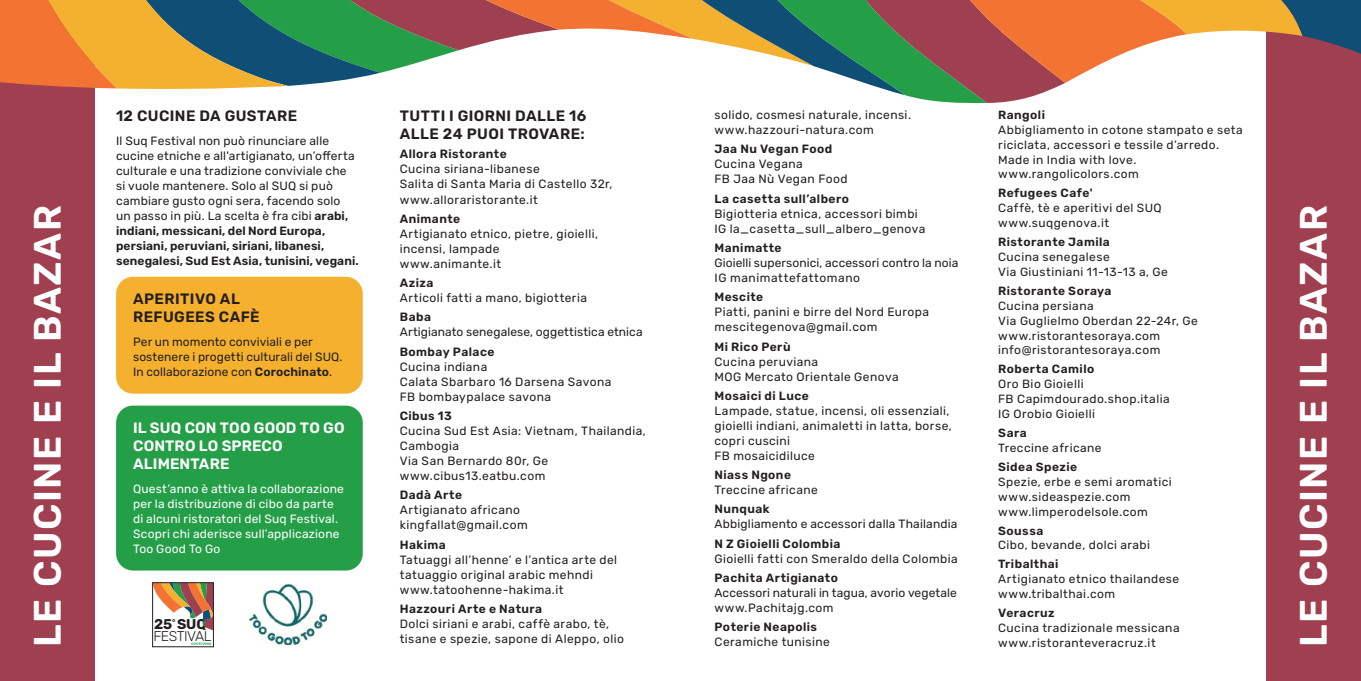
<style>
.page{position:relative;width:1361px;height:681px;background:#fff}
.page>*{position:absolute;margin:0;border:0;box-sizing:border-box;transform-origin:0 0}
.t1{font:600 38.25px "Rubik";letter-spacing:.04em;color:#fff}
.t2{font:600 15px/18px "Rubik";letter-spacing:.025em;color:#231f20}
.t3{font:600 15px/18px "Rubik";letter-spacing:.01em;color:#fff}
.t4{font:300 14.1px/12px "Rubik";letter-spacing:-.035em;color:#231f20}
.t5{font:12px/15px "Rubik";letter-spacing:.035em;color:#231f20}
.t6{font:12px/15px "Rubik";letter-spacing:.015em;color:#231f20}
.t7{font:600 12px "Rubik";letter-spacing:.04em;color:#231f20}
.t8{font:12px/15px "Rubik";letter-spacing:.015em;color:#fff}
.t9{font:12px/15px "Rubik";letter-spacing:.005em;color:#231f20}
.t10{font:12px/15px "Rubik";letter-spacing:.01em;color:#231f20}
.t11{font:11.85px/14.9px "Rubik";letter-spacing:.035em;color:#231f20}
.t12{font:600 11.85px "Rubik";letter-spacing:.04em;color:#231f20}
.s1{font-weight:600}
.s2{font-weight:700}
</style>
<div class="page">
<div style="left:0;top:0;width:95px;height:680px;background:#9f3f50"></div>
<div style="left:1266px;top:0;width:95px;height:680px;background:#9f3f50"></div>
<div style="left:116px;top:405px;width:247px;height:165px;background:#249f48;border-radius:17px"></div>
<div style="left:116px;top:276px;width:247px;height:117px;background:#f5b12d;border-radius:17px"></div>
<img style="left:250px;top:584px;width:76px;height:60px">
<svg style="left:191px;top:642px;width:20px;height:2px"></svg>
<svg style="left:154px;top:584px;width:58px;height:46px"></svg>
<div style="left:152px;top:582px;width:62px;height:64px;border:1px solid #231f20"></div>
<svg style="left:0;top:0;width:1361px;height:104px"></svg>
<p class="t12" style="left:998px;top:108px;width:48px">Rangoli</p>
<p class="t11" style="left:998px;top:122px;width:246px">Abbigliamento in cotone stampato e seta riciclata, accessori e tessile d’arredo.<br>Made in India with love. www.rangolicolors.com</p>
<p class="t12" style="left:998px;top:187px;width:96px">Refugees Cafe'</p>
<p class="t11" style="left:998px;top:201px;width:165px">Caffè, tè e aperitivi del SUQ www.suqgenova.it</p>
<p class="t12" style="left:998px;top:235px;width:113px">Ristorante Jamila</p>
<p class="t11" style="left:998px;top:250px;width:171px">Cucina senegalese<br>Via Giustiniani 11-13-13 a, Ge</p>
<p class="t12" style="left:998px;top:284px;width:115px">Ristorante Soraya</p>
<p class="t11" style="left:998px;top:298px;width:201px">Cucina persiana<br>Via Guglielmo Oberdan 22-24r, Ge www.ristorantesoraya.com info@ristorantesoraya.com</p>
<p class="t12" style="left:998px;top:362px;width:98px">Roberta Camilo</p>
<p class="t11" style="left:998px;top:377px;width:173px">Oro Bio Gioielli<br>FB Capimdourado.shop.italia<br>IG Orobio Gioielli</p>
<p class="t12" style="left:998px;top:426px;width:30px">Sara</p>
<p class="t11" style="left:998px;top:440px;width:105px">Treccine africane</p>
<p class="t12" style="left:998px;top:460px;width:80px">Sidea Spezie</p>
<p class="t11" style="left:998px;top:474px;width:175px">Spezie, erbe e semi aromatici www.sideaspezie.com www.limperodelsole.com</p>
<p class="t12" style="left:998px;top:523px;width:47px">Soussa</p>
<p class="t11" style="left:998px;top:538px;width:153px">Cibo, bevande, dolci arabi</p>
<p class="t12" style="left:998px;top:557px;width:62px">Tribalthai</p>
<p class="t11" style="left:998px;top:572px;width:183px">Artigianato etnico thailandese www.tribalthai.com</p>
<p class="t12" style="left:998px;top:606px;width:58px">Veracruz</p>
<p class="t11" style="left:998px;top:620px;width:183px">Cucina tradizionale messicana www.ristoranteveracruz.it</p>
<p class="t5" style="left:714px;top:108px;width:198px">solido, cosmesi naturale, incensi. www.hazzouri-natura.com</p>
<p class="t7" style="left:714px;top:142px;width:119px">Jaa Nu Vegan Food</p>
<p class="t5" style="left:714px;top:157px;width:135px">Cucina Vegana<br>FB Jaa Nù Vegan Food</p>
<p class="t7" style="left:714px;top:192px;width:136px">La casetta sull’albero</p>
<p class="t5" style="left:714px;top:206px;width:212px">Bigiotteria etnica, accessori bimbi<br>IG la_casetta_sull_albero_genova</p>
<p class="t7" style="left:714px;top:241px;width:69px">Manimatte</p>
<p class="t10" style="left:714px;top:255px;width:245px">Gioielli supersonici, accessori contro la noia<br>IG manimattefattomano</p>
<p class="t7" style="left:714px;top:290px;width:50px">Mescite</p>
<p class="t5" style="left:714px;top:305px;width:216px">Piatti, panini e birre del Nord Europa mescitegenova@gmail.com</p>
<p class="t7" style="left:714px;top:339px;width:78px">Mi Rico Perù</p>
<p class="t5" style="left:714px;top:354px;width:186px">Cucina peruviana<br>MOG Mercato Orientale Genova</p>
<p class="t7" style="left:714px;top:389px;width:96px">Mosaici di Luce</p>
<p class="t5" style="left:714px;top:403px;width:239px">Lampade, statue, incensi, oli essenziali, gioielli indiani, animaletti in latta, borse, copri cuscini<br>FB mosaicidiluce</p>
<p class="t7" style="left:714px;top:468px;width:78px">Niass Ngone</p>
<p class="t5" style="left:714px;top:482px;width:105px">Treccine africane</p>
<p class="t7" style="left:714px;top:502px;width:57px">Nunquak</p>
<p class="t6" style="left:714px;top:517px;width:244px">Abbigliamento e accessori dalla Thailandia</p>
<p class="t7" style="left:714px;top:536px;width:127px">N Z Gioielli Colombia</p>
<p class="t5" style="left:714px;top:551px;width:245px">Gioielli fatti con Smeraldo della Colombia</p>
<p class="t7" style="left:714px;top:571px;width:125px">Pachita Artigianato</p>
<p class="t10" style="left:714px;top:585px;width:244px">Accessori naturali in tagua, avorio vegetale www.Pachitajg.com</p>
<p class="t7" style="left:714px;top:620px;width:104px">Poterie Neapolis</p>
<p class="t5" style="left:714px;top:634px;width:117px">Ceramiche tunisine</p>
<p class="t2" style="left:116px;top:107px;width:183px">12 CUCINE DA GUSTARE</p>
<p class="t6" style="left:116px;top:133px;width:244px">Il Suq Festival non può rinunciare alle cucine etniche e all'artigianato, un’offerta culturale e una tradizione conviviale che si vuole mantenere. Solo al SUQ si può cambiare gusto ogni sera, facendo solo<br>un passo in più. La scelta è fra cibi <span class="s1">arabi, indiani, messicani, del Nord Europa, persiani, peruviani, siriani, libanesi, senegalesi, Sud Est Asia, tunisini, vegani.</span></p>
<p class="t2" style="left:400px;top:107px;width:188px">TUTTI I GIORNI DALLE 16<br>ALLE 24 PUOI TROVARE:</p>
<p class="t7" style="left:400px;top:147px;width:108px">Allora Ristorante</p>
<p class="t5" style="left:400px;top:162px;width:214px">Cucina siriana-libanese<br>Salita di Santa Maria di Castello 32r, www.alloraristorante.it</p>
<p class="t7" style="left:400px;top:212px;width:62px">Animante</p>
<p class="t5" style="left:400px;top:226px;width:200px">Artigianato etnico, pietre, gioielli, incensi, lampade www.animante.it</p>
<p class="t7" style="left:400px;top:276px;width:35px">Aziza</p>
<p class="t5" style="left:400px;top:290px;width:189px">Articoli fatti a mano, bigiotteria</p>
<p class="t7" style="left:400px;top:310px;width:33px">Baba</p>
<p class="t9" style="left:400px;top:325px;width:244px">Artigianato senegalese, oggettistica etnica</p>
<p class="t7" style="left:400px;top:344px;width:96px">Bombay Palace</p>
<p class="t5" style="left:400px;top:359px;width:213px">Cucina indiana<br>Calata Sbarbaro 16 Darsena Savona<br>FB bombaypalace savona</p>
<p class="t7" style="left:400px;top:409px;width:53px">Cibus 13</p>
<p class="t5" style="left:400px;top:423px;width:248px">Cucina Sud Est Asia: Vietnam, Thailandia,<br>Cambogia<br>Via San Bernardo 80r, Ge www.cibus13.eatbu.com</p>
<p class="t7" style="left:400px;top:488px;width:64px">Dadà Arte</p>
<p class="t5" style="left:400px;top:502px;width:129px">Artigianato africano kingfallat@gmail.com</p>
<p class="t7" style="left:400px;top:537px;width:48px">Hakima</p>
<p class="t5" style="left:400px;top:552px;width:219px">Tatuaggi all’henne’ e l’antica arte del tatuaggio original arabic mehndi www.tatoohenne-hakima.it</p>
<p class="t7" style="left:400px;top:601px;width:144px">Hazzouri Arte e Natura</p>
<p class="t5" style="left:400px;top:616px;width:226px">Dolci siriani e arabi, caffè arabo, tè, tisane e spezie, sapone di Aleppo, olio</p>
<h1 class="t1" style="left:26px;top:646px;width:443px;rotate:-90deg">LE CUCINE E IL BAZAR</h1>
<h1 class="t1" style="left:1292px;top:646px;width:443px;rotate:-90deg">LE CUCINE E IL BAZAR</h1>
<p class="t2" style="left:133px;top:290px;width:128px">APERITIVO AL<br>REFUGEES CAFÈ</p>
<p class="t9" style="left:133px;top:334px;width:211px">Per un momento conviviali e per sostenere i progetti culturali del SUQ.<br>In collaborazione con <span class="s1">Corochinato</span>.</p>
<p class="t3" style="left:133px;top:419px;width:213px">IL SUQ CON TOO GOOD TO GO<br>CONTRO LO SPRECO<br>ALIMENTARE</p>
<p class="t8" style="left:133px;top:481px;width:212px">Quest’anno è attiva la collaborazione per la distribuzione di cibo da parte di alcuni ristoratori del Suq Festival.<br>Scopri chi aderisce sull’applicazione Too Good To Go</p>
<p class="t4" style="left:153px;top:618px;width:60px"><span class="s2">25</span><sup>°</sup> <span class="s2">SUQ<br></span>FESTIVAL</p>
</div>
